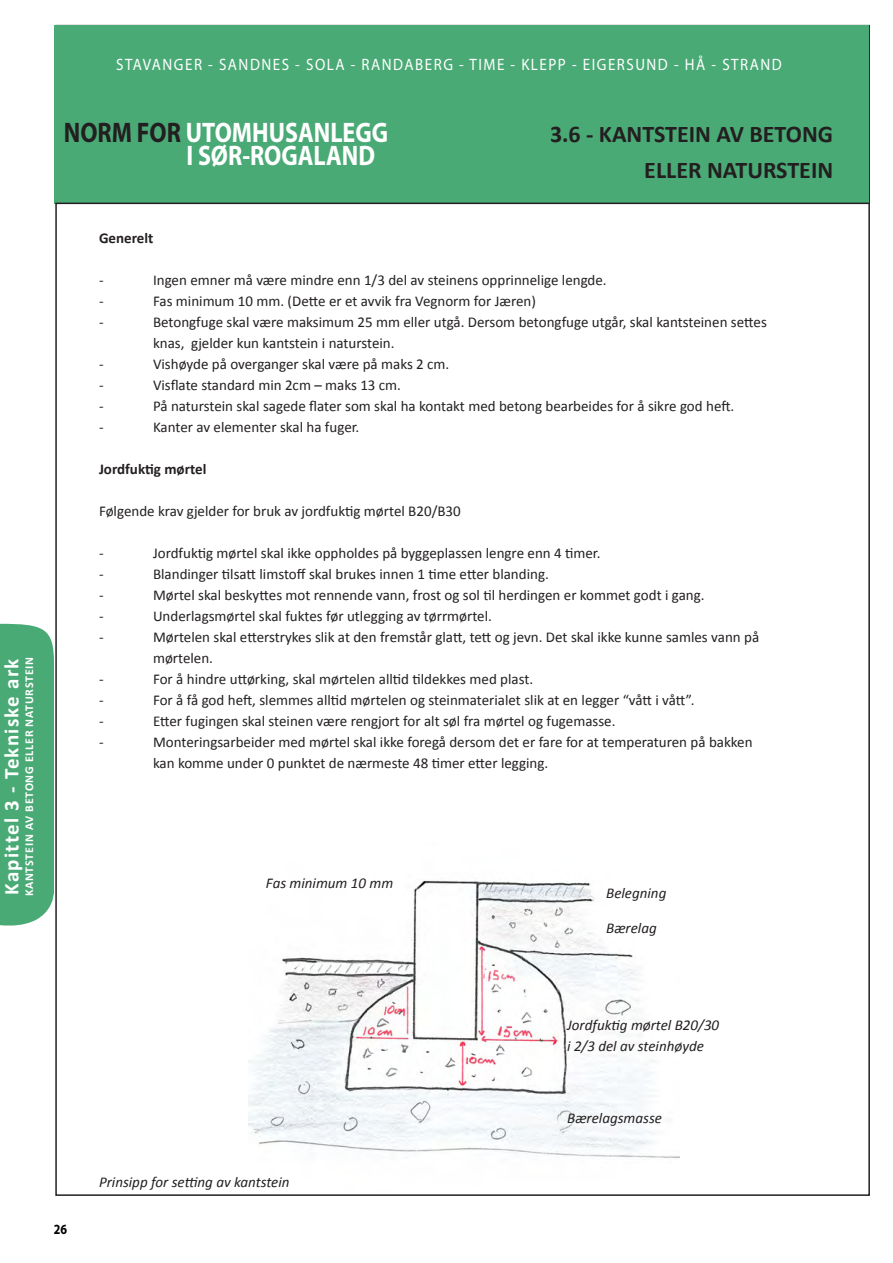
<style>
.page{position:relative;width:893px;height:1263px;background:#fff}
.page>*{position:absolute;margin:0;border:0;box-sizing:border-box;transform-origin:0 0}
.t1{font:700 28.35px "Myriad Pro";color:#fff;scale:.85 1}
.t2{font:700 24px "Calibri";color:#231f20}
.Head_3{font:700 21px "Calibri";letter-spacing:.06em;color:#fff}
.Body_2{font:16.5px "Myriad Pro";letter-spacing:.1em;color:#fff;scale:.91 1}
.t3{font:15px/21px "Calibri";color:#231f20}
.Head_4{font:italic 15px "Calibri";color:#231f20}
.t4{font:700 15px "Calibri";color:#231f20}
.t5{font:700 14.1px "Myriad Pro";color:#030303;scale:.85 1}
.Head_3-2{font:700 12px "Calibri";letter-spacing:.06em;color:#fff}
.s1{color:#231f20}
</style>
<div class="page">
<div style="left:0;top:624px;width:54px;height:302px;background:#4aaa76"></div>
<img style="left:248px;top:880px;width:431px;height:279px">
<div style="left:55px;top:25px;width:814px;height:178px;background:#4aaa76"></div>
<hr style="left:55px;top:203px;width:814px;height:1px;background:#231f20">
<p class="Head_3" style="left:-3px;top:895px;width:238px;rotate:-90deg">Kapittel 3 - Tekniske ark</p>
<p class="Head_3-2" style="left:21px;top:896px;width:241px;rotate:-90deg">KANTSTEIN AV BETONG ELLER NATURSTEIN</p>
<p class="Body_2" style="left:116px;top:54px;width:733px">STAVANGER - SANDNES - SOLA - RANDABERG - TIME - KLEPP - EIGERSUND - HÅ - STRAND</p>
<p class="t1" style="left:64px;top:114px;width:383px"><span class="s1">NORM FOR</span> UTOMHUSANLEGG</p>
<p class="t1" style="left:186px;top:137px;width:223px">I SØR-ROGALAND</p>
<p class="t2" style="left:550px;top:117px;width:285px">3.6 - KANTSTEIN AV BETONG</p>
<p class="t2" style="left:644px;top:153px;width:190px">ELLER NATURSTEIN</p>
<p class="t4" style="left:99px;top:227px;width:56px">Generelt</p>
<p class="t3" style="left:99px;top:269px;width:6px">-</p>
<p class="t3" style="left:153px;top:269px;width:455px">Ingen emner må være mindre enn 1/3 del av steinens opprinnelige lengde.</p>
<p class="t3" style="left:99px;top:290px;width:6px">-</p>
<p class="t3" style="left:153px;top:290px;width:384px">Fas minimum 10 mm. (Dette er et avvik fra Vegnorm for Jæren)</p>
<p class="t3" style="left:99px;top:311px;width:6px">-</p>
<p class="t3" style="left:153px;top:311px;width:615px">Betongfuge skal være maksimum 25 mm eller utgå. Dersom betongfuge utgår, skal kantsteinen settes knas, gjelder kun kantstein i naturstein.</p>
<p class="t3" style="left:99px;top:353px;width:6px">-</p>
<p class="t3" style="left:153px;top:353px;width:298px">Vishøyde på overganger skal være på maks 2 cm.</p>
<p class="t3" style="left:99px;top:374px;width:6px">-</p>
<p class="t3" style="left:153px;top:374px;width:250px">Visflate standard min 2cm – maks 13 cm.</p>
<p class="t3" style="left:99px;top:395px;width:6px">-</p>
<p class="t3" style="left:153px;top:395px;width:583px">På naturstein skal sagede flater som skal ha kontakt med betong bearbeides for å sikre god heft.</p>
<p class="t3" style="left:99px;top:416px;width:6px">-</p>
<p class="t3" style="left:153px;top:416px;width:208px">Kanter av elementer skal ha fuger.</p>
<p class="t4" style="left:99px;top:458px;width:109px">Jordfuktig mørtel</p>
<p class="t3" style="left:99px;top:500px;width:363px">Følgende krav gjelder for bruk av jordfuktig mørtel B20/B30</p>
<p class="t3" style="left:99px;top:542px;width:6px">-</p>
<p class="t3" style="left:153px;top:542px;width:449px">Jordfuktig mørtel skal ikke oppholdes på byggeplassen lengre enn 4 timer.</p>
<p class="t3" style="left:99px;top:563px;width:6px">-</p>
<p class="t3" style="left:153px;top:563px;width:397px">Blandinger tilsatt limstoff skal brukes innen 1 time etter blanding.</p>
<p class="t3" style="left:99px;top:584px;width:6px">-</p>
<p class="t3" style="left:153px;top:584px;width:553px">Mørtel skal beskyttes mot rennende vann, frost og sol til herdingen er kommet godt i gang.</p>
<p class="t3" style="left:99px;top:605px;width:6px">-</p>
<p class="t3" style="left:153px;top:605px;width:340px">Underlagsmørtel skal fuktes før utlegging av tørrmørtel.</p>
<p class="t3" style="left:99px;top:626px;width:6px">-</p>
<p class="t3" style="left:153px;top:626px;width:608px">Mørtelen skal etterstrykes slik at den fremstår glatt, tett og jevn. Det skal ikke kunne samles vann på mørtelen.</p>
<p class="t3" style="left:99px;top:668px;width:6px">-</p>
<p class="t3" style="left:153px;top:668px;width:382px">For å hindre uttørking, skal mørtelen alltid tildekkes med plast.</p>
<p class="t3" style="left:99px;top:689px;width:6px">-</p>
<p class="t3" style="left:153px;top:689px;width:543px">For å få god heft, slemmes alltid mørtelen og steinmaterialet slik at en legger “vått i vått”.</p>
<p class="t3" style="left:99px;top:710px;width:6px">-</p>
<p class="t3" style="left:153px;top:710px;width:464px">Etter fugingen skal steinen være rengjort for alt søl fra mørtel og fugemasse.</p>
<p class="t3" style="left:99px;top:731px;width:6px">-</p>
<p class="t3" style="left:153px;top:731px;width:601px">Monteringsarbeider med mørtel skal ikke foregå dersom det er fare for at temperaturen på bakken kan komme under 0 punktet de nærmeste 48 timer etter legging.</p>
<p class="Head_4" style="left:266px;top:872px;width:129px">Fas minimum 10 mm</p>
<p class="Head_4" style="left:606px;top:882px;width:62px">Belegning</p>
<p class="Head_4" style="left:606px;top:917px;width:52px">Bærelag</p>
<p class="t5" style="left:54px;top:1220px;width:17px">26</p>
<p class="Head_4" style="left:99px;top:1171px;width:192px">Prinsipp for setting av kantstein</p>
<p class="Head_4" style="left:567px;top:1015px;width:154px">Jordfuktig mørtel B20/30</p>
<p class="Head_4" style="left:567px;top:1036px;width:138px">i 2/3 del av steinhøyde</p>
<p class="Head_4" style="left:567px;top:1107px;width:96px">Bærelagsmasse</p>
</div>
